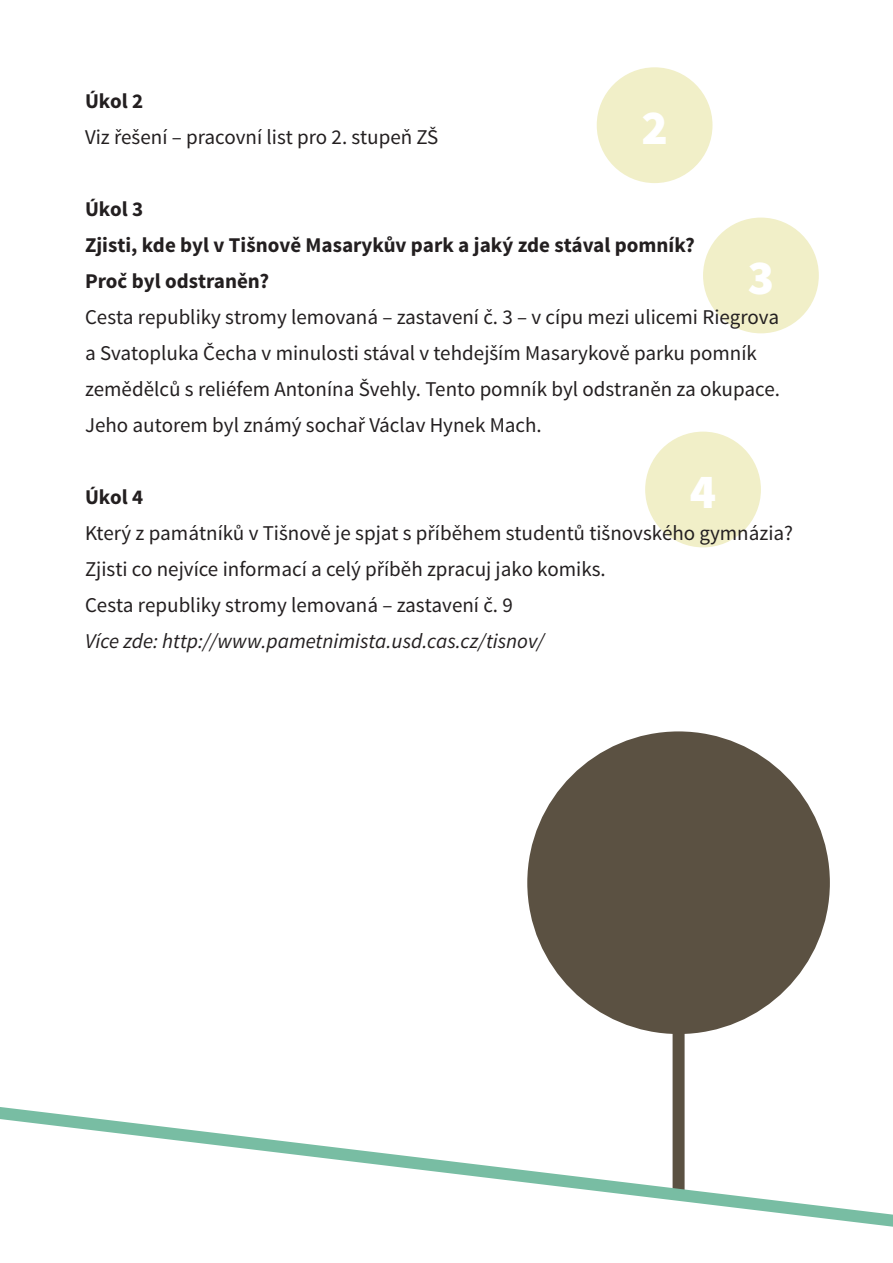
<style>
.page{position:relative;width:893px;height:1263px;background:#fff}
.page>*{position:absolute;margin:0;border:0;box-sizing:border-box;transform-origin:0 0}
.t1{font:900 49.05px "Source Sans Pro";color:#fff}
.t2{font:21px/36px "Source Sans Pro";color:#231f20}
.t3{font:700 21px/36px "Source Sans Pro";color:#231f20}
.t4{font:italic 21px "Source Sans Pro";color:#231f20}
</style>
<div class="page">
<div style="left:645px;top:432px;width:116px;height:115px;background:#f1efc8;border-radius:50%"></div>
<div style="left:703px;top:218px;width:116px;height:115px;background:#f1efc8;border-radius:50%"></div>
<div style="left:597px;top:67px;width:115px;height:116px;background:#f1efc8;border-radius:50%"></div>
<div style="left:673px;top:913px;width:12px;height:283px;background:#5b5142"></div>
<div style="left:527px;top:731px;width:303px;height:303px;background:#5b5142;border-radius:50%"></div>
<svg style="left:0;top:1078px;width:893px;height:149px"></svg>
<p class="t3" style="left:85px;top:85px;width:60px">Úkol 2</p>
<p class="t2" style="left:85px;top:121px;width:355px">Viz řešení – pracovní list pro 2. stupeň ZŠ</p>
<h1 class="t1" style="left:641px;top:109px;width:28px">2</h1>
<p class="t3" style="left:85px;top:193px;width:611px">Úkol 3<br>Zjisti, kde byl v Tišnově Masarykův park a jaký zde stával pomník?<br>Proč byl odstraněn?</p>
<p class="t2" style="left:85px;top:301px;width:696px">Cesta republiky stromy lemovaná – zastavení č. 3 – v cípu mezi ulicemi Riegrova a Svatopluka Čecha v minulosti stával v tehdejším Masarykově parku pomník zemědělců s reliéfem Antonína Švehly. Tento pomník byl odstraněn za okupace.<br>Jeho autorem byl známý sochař Václav Hynek Mach.</p>
<h1 class="t1" style="left:748px;top:259px;width:28px">3</h1>
<h1 class="t1" style="left:690px;top:473px;width:28px">4</h1>
<p class="t3" style="left:85px;top:481px;width:60px">Úkol 4</p>
<p class="t2" style="left:85px;top:517px;width:709px">Který z památníků v Tišnově je spjat s příběhem studentů tišnovského gymnázia?<br>Zjisti co nejvíce informací a celý příběh zpracuj jako komiks.<br>Cesta republiky stromy lemovaná – zastavení č. 9</p>
<p class="t4" style="left:85px;top:633px;width:461px">Více zde: http://www.pametnimista.usd.cas.cz/tisnov/</p>
</div>
